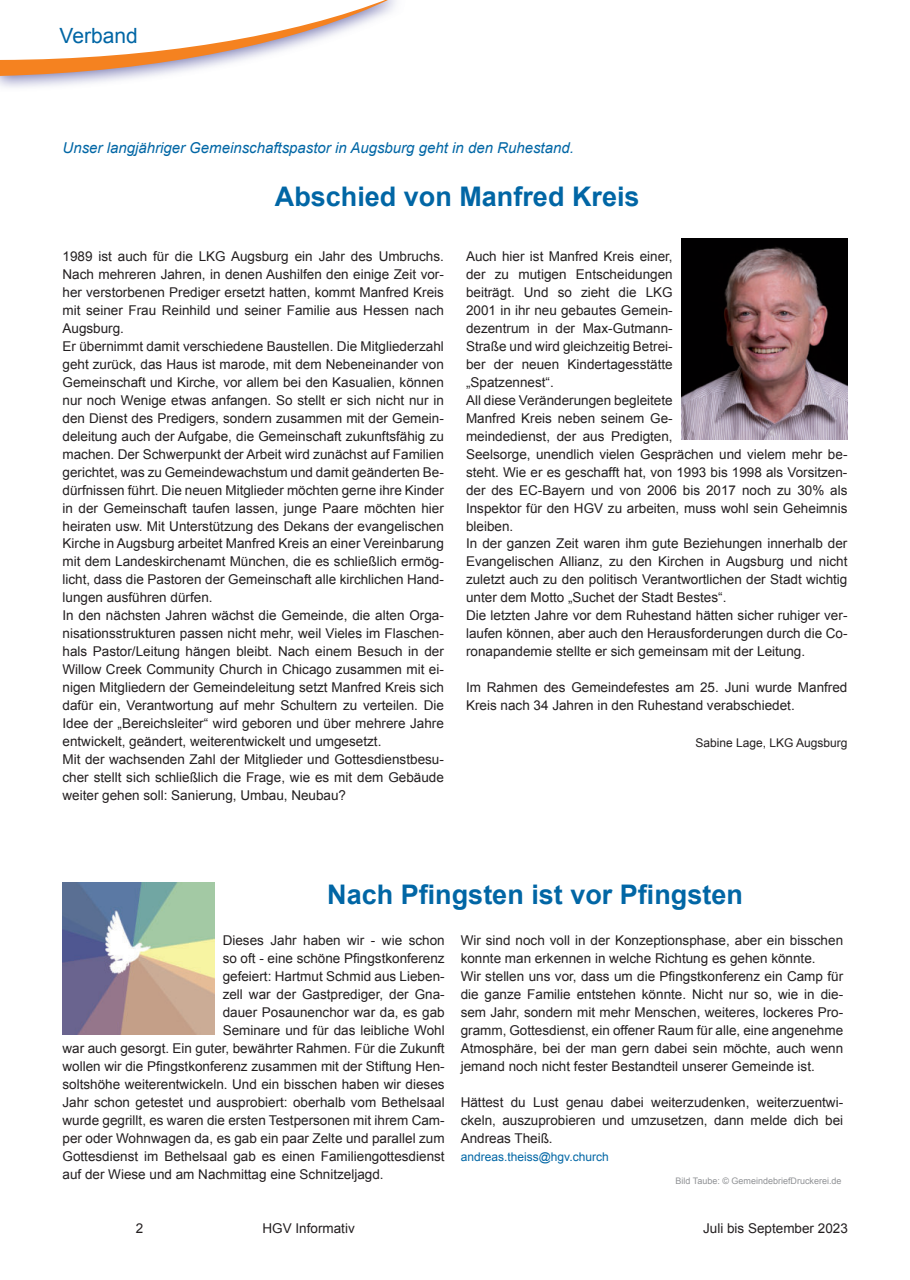
<style>
.page{position:relative;width:910px;height:1280px;background:#fff}
.page>*{position:absolute;margin:0;border:0;box-sizing:border-box;transform-origin:0 0}
.t1{font:700 27px "Arial";color:#0166a5}
.t2{font:21px "Arial";color:#0166a5}
.t3{font:italic 15px "Arial";color:#0166a5}
.t4{font:13.5px/18px "Arial";color:#231f20}
.t5{font:12px "Arial";color:#0166a5}
.t6{font:12px "Arial";color:#231f20}
.t7{font:9px "Arial";color:#909295}
</style>
<div class="page">
<svg style="left:0;top:0;width:392px;height:76px"></svg>
<img style="left:681px;top:239px;width:166px;height:201px">
<img style="left:63px;top:883px;width:151px;height:152px">
<h2 class="t2" style="left:60px;top:27px;width:80px">Verband</h2>
<p class="t3" style="left:63px;top:142px;width:513px">Unser langjähriger Gemeinschaftspastor in Augsburg geht in den Ruhestand.</p>
<h1 class="t1" style="left:275px;top:186px;width:366px">Abschied von Manfred Kreis</h1>
<p class="t4" style="left:63px;top:248px;width:383px">1989 ist auch für die LKG Augsburg ein Jahr des Umbruchs.<br>Nach mehreren Jahren, in denen Aushilfen den einige Zeit vor&shy;her verstorbenen Prediger ersetzt hatten, kommt Manfred Kreis mit seiner Frau Reinhild und seiner Familie aus Hessen nach Augsburg.<br>Er übernimmt damit verschiedene Baustellen. Die Mitgliederzahl geht zurück, das Haus ist marode, mit dem Nebeneinander von Gemeinschaft und Kirche, vor allem bei den Kasualien, können nur noch Wenige etwas anfangen. So stellt er sich nicht nur in den Dienst des Predigers, sondern zusammen mit der Gemein&shy;deleitung auch der Aufgabe, die Gemeinschaft zukunftsfähig zu machen. Der Schwerpunkt der Arbeit wird zunächst auf Familien gerichtet, was zu Gemeindewachstum und damit geänderten Be&shy;dürfnissen führt. Die neuen Mitglieder möchten gerne ihre Kinder in der Gemeinschaft taufen lassen, junge Paare möchten hier heiraten usw. Mit Unterstützung des Dekans der evangelischen Kirche in Augsburg arbeitet Manfred Kreis an einer Vereinbarung mit dem Landeskirchenamt München, die es schließlich ermög&shy;licht, dass die Pastoren der Gemeinschaft alle kirchlichen Hand&shy;lungen ausführen dürfen.<br>In den nächsten Jahren wächst die Gemeinde, die alten Orga&shy;nisationsstrukturen passen nicht mehr, weil Vieles im Flaschen&shy;hals Pastor/Leitung hängen bleibt. Nach einem Besuch in der Willow Creek Community Church in Chicago zusammen mit ei&shy;nigen Mitgliedern der Gemeindeleitung setzt Manfred Kreis sich dafür ein, Verantwortung auf mehr Schultern zu verteilen. Die Idee der „Bereichsleiter“ wird geboren und über mehrere Jahre entwickelt, geändert, weiterentwickelt und umgesetzt.<br>Mit der wachsenden Zahl der Mitglieder und Gottesdienstbesu&shy;cher stellt sich schließlich die Frage, wie es mit dem Gebäude weiter gehen soll: Sanierung, Umbau, Neubau?</p>
<p class="t4" style="left:466px;top:248px;width:383px">Auch hier ist Manfred Kreis einer,<br>der zu mutigen Entscheidungen<br>beiträgt. Und so zieht die LKG<br>2001 in ihr neu gebautes Gemein-<br>dezentrum in der Max-Gutmann-<br>Straße und wird gleichzeitig Betrei-<br>ber der neuen Kindertagesstätte<br>„Spatzennest“.<br>All diese Veränderungen begleitete<br>Manfred Kreis neben seinem Ge-<br>meindedienst, der aus Predigten,<br>Seelsorge, unendlich vielen Gesprächen und vielem mehr be&shy;steht. Wie er es geschafft hat, von 1993 bis 1998 als Vorsitzen&shy;der des EC-Bayern und von 2006 bis 2017 noch zu 30% als Inspektor für den HGV zu arbeiten, muss wohl sein Geheimnis bleiben.<br>In der ganzen Zeit waren ihm gute Beziehungen innerhalb der Evangelischen Allianz, zu den Kirchen in Augsburg und nicht zuletzt auch zu den politisch Verantwortlichen der Stadt wichtig unter dem Motto „Suchet der Stadt Bestes“.<br>Die letzten Jahre vor dem Ruhestand hätten sicher ruhiger ver&shy;laufen können, aber auch den Herausforderungen durch die Co&shy;ronapandemie stellte er sich gemeinsam mit der Leitung.</p>
<p class="t4" style="left:466px;top:680px;width:383px">Im Rahmen des Gemeindefestes am 25. Juni wurde Manfred<br>Kreis nach 34 Jahren in den Ruhestand verabschiedet.</p>
<p class="t6" style="left:695px;top:738px;width:154px">Sabine Lage, LKG Augsburg</p>
<h1 class="t1" style="left:327px;top:876px;width:417px">Nach Pfingsten ist vor Pfingsten</h1>
<p class="t4" style="left:461px;top:932px;width:384px">Wir sind noch voll in der Konzeptionsphase, aber ein bisschen konnte man erkennen in welche Richtung es gehen könnte.<br>Wir stellen uns vor, dass um die Pfingstkonferenz ein Camp für die ganze Familie entstehen könnte. Nicht nur so, wie in die&shy;sem Jahr, sondern mit mehr Menschen, weiteres, lockeres Pro&shy;gramm, Gottesdienst, ein offener Raum für alle, eine angenehme Atmosphäre, bei der man gern dabei sein möchte, auch wenn jemand noch nicht fester Bestandteil unserer Gemeinde ist.</p>
<p class="t4" style="left:461px;top:1094px;width:384px;text-align:justify">Hättest du Lust genau dabei weiterzudenken, weiterzuentwi&shy;ckeln, auszuprobieren und umzusetzen, dann melde dich bei Andreas Theiß.</p>
<p class="t5" style="left:461px;top:1152px;width:150px">andreas.theiss@hgv.church</p>
<p class="t7" style="left:675px;top:1178px;width:168px">Bild Taube: © GemeindebriefDruckerei.de</p>
<p class="t4" style="left:223px;top:932px;width:223px">Dieses Jahr haben wir - wie schon</p>
<p class="t4" style="left:223px;top:949px;width:224px">so oft - eine schöne Pfingstkonferenz</p>
<p class="t4" style="left:223px;top:968px;width:223px">gefeiert: Hartmut Schmid aus Lieben-</p>
<p class="t4" style="left:223px;top:986px;width:223px">zell war der Gastprediger, der Gna-</p>
<p class="t4" style="left:223px;top:1004px;width:223px">dauer Posaunenchor war da, es gab</p>
<p class="t4" style="left:223px;top:1022px;width:223px">Seminare und für das leibliche Wohl</p>
<p class="t4" style="left:62px;top:1040px;width:384px">war auch gesorgt. Ein guter, bewährter Rahmen. Für die Zukunft</p>
<p class="t4" style="left:62px;top:1057px;width:384px">wollen wir die Pfingstkonferenz zusammen mit der Stiftung Hen-</p>
<p class="t4" style="left:62px;top:1076px;width:384px">soltshöhe weiterentwickeln. Und ein bisschen haben wir dieses</p>
<p class="t4" style="left:62px;top:1094px;width:384px">Jahr schon getestet und ausprobiert: oberhalb vom Bethelsaal</p>
<p class="t4" style="left:62px;top:1112px;width:384px">wurde gegrillt, es waren die ersten Testpersonen mit ihrem Cam-</p>
<p class="t4" style="left:62px;top:1130px;width:384px">per oder Wohnwagen da, es gab ein paar Zelte und parallel zum</p>
<p class="t4" style="left:62px;top:1148px;width:384px">Gottesdienst im Bethelsaal gab es einen Familiengottesdienst</p>
<p class="t4" style="left:62px;top:1166px;width:323px">auf der Wiese und am Nachmittag eine Schnitzeljagd.</p>
<p class="t4" style="left:136px;top:1220px;width:9px">2</p>
<p class="t4" style="left:262px;top:1220px;width:94px">HGV Informativ</p>
<p class="t4" style="left:703px;top:1220px;width:146px">Juli bis September 2023</p>
</div>
